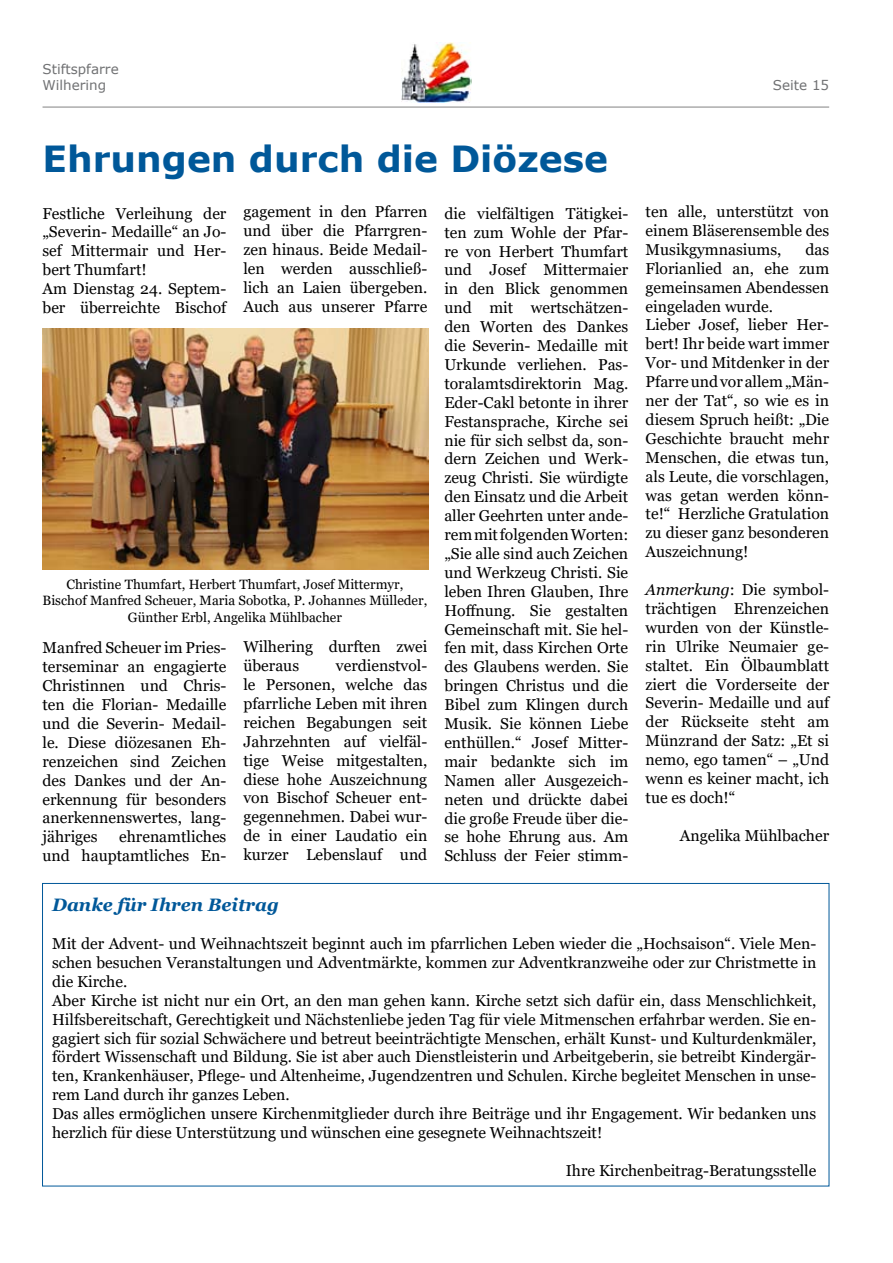
<style>
.page{position:relative;width:893px;height:1263px;background:#fff}
.page>*{position:absolute;margin:0;border:0;box-sizing:border-box;transform-origin:0 0}
.t1{font:700 36px "Verdana";color:#005899}
.t2{font:italic 700 18px "Georgia";color:#005899}
.t3{font:15.75px/18.9px "Georgia";color:#000;text-align:justify}
.t4{font:13.5px/16.2px "Georgia";color:#000;text-align:center}
.t5{font:13.5px/16.2px "Verdana";color:#707173}
.s1{font-style:italic}
</style>
<div class="page">
<hr style="left:43px;top:107px;width:786px;height:1px;background:#000">
<img style="left:402px;top:43px;width:69px;height:60px">
<img style="left:43px;top:328px;width:385px;height:242px">
<p class="t5" style="left:43px;top:61px;width:78px">Stiftspfarre<br>Wilhering</p>
<p class="t5" style="left:773px;top:77px;width:58px">Seite 15</p>
<h1 class="t1" style="left:43px;top:134px;width:567px">Ehrungen durch die Diözese</h1>
<p class="t3" style="left:243px;top:203px;width:185px">gagement in den Pfarren und über die Pfarrgren&shy;zen hinaus. Beide Medail&shy;len werden ausschließ&shy;lich an Laien übergeben.<br>Auch aus unserer Pfarre</p>
<p class="t3" style="left:444px;top:204px;width:185px">die vielfältigen Tätigkei&shy;ten zum Wohle der Pfar&shy;re von Herbert Thumfart und Josef Mittermaier in den Blick genommen und mit wertschätzen&shy;den Worten des Dankes die Severin- Medaille mit Urkunde verliehen. Pas&shy;toralamtsdirektorin Mag.<br>Eder-Cakl betonte in ihrer Festansprache, Kirche sei nie für sich selbst da, son&shy;dern Zeichen und Werk&shy;zeug Christi. Sie würdigte den Einsatz und die Arbeit aller Geehrten unter ande&shy;rem mit folgenden Worten: „Sie alle sind auch Zeichen und Werkzeug Christi. Sie leben Ihren Glauben, Ihre Hoffnung. Sie gestalten Gemeinschaft mit. Sie hel&shy;fen mit, dass Kirchen Orte des Glaubens werden. Sie bringen Christus und die Bibel zum Klingen durch Musik. Sie können Liebe enthüllen.“ Josef Mitter&shy;mair bedankte sich im Namen aller Ausgezeich&shy;neten und drückte dabei die große Freude über die&shy;se hohe Ehrung aus. Am Schluss der Feier stimm-</p>
<p class="t3" style="left:646px;top:202px;width:185px">ten alle, unterstützt von einem Bläserensemble des Musikgymnasiums,</p>
<p class="t3" style="left:43px;top:204px;width:185px;text-align:left">Festliche Verleihung der „Severin- Medaille“ an Jo&shy;sef Mittermair und Her&shy;bert Thumfart!<br>Am Dienstag 24. Septem&shy;ber überreichte Bischof</p>
<p class="t3" style="left:646px;top:240px;width:185px;text-align:left;text-indent:160px">das<br>Florianlied an, ehe zum gemeinsamen Abendessen eingeladen wurde.<br>Lieber Josef, lieber Her&shy;bert! Ihr beide wart immer<br>Vor- und Mitdenker in der<br>Pfarre und vor allem „Män&shy;ner der Tat“, so wie es in diesem Spruch heißt: „Die<br>Geschichte braucht mehr<br>Menschen, die etwas tun, als Leute, die vorschlagen, was getan werden könn&shy;te!“ Herzliche Gratulation zu dieser ganz besonderen<br>Auszeichnung!</p>
<p class="t3" style="left:646px;top:580px;width:185px"><span class="s1">Anmerkung</span>: Die symbol&shy;trächtigen Ehrenzeichen wurden von der Künstle&shy;rin Ulrike Neumaier ge&shy;staltet. Ein Ölbaumblatt ziert die Vorderseite der Severin- Medaille und auf der Rückseite steht am Münzrand der Satz: „Et si nemo, ego tamen“ – „Und wenn es keiner macht, ich tue es doch!“</p>
<p class="t3" style="left:680px;top:826px;width:151px">Angelika Mühlbacher</p>
<p class="t4" style="left:43px;top:577px;width:386px">Christine Thumfart, Herbert Thumfart, Josef Mittermyr,<br>Bischof Manfred Scheuer, Maria Sobotka, P. Johannes Mülleder,<br>Günther Erbl, Angelika Mühlbacher</p>
<p class="t3" style="left:243px;top:638px;width:185px">Wilhering durften zwei überaus</p>
<p class="t3" style="left:43px;top:639px;width:185px">Manfred Scheuer im Pries&shy;terseminar an engagierte Christinnen und Chris&shy;ten die Florian- Medaille und die Severin- Medail&shy;le. Diese diözesanen Eh&shy;renzeichen sind Zeichen des Dankes und der An&shy;erkennung für besonders anerkennenswertes, lang&shy;jähriges</p>
<p class="t3" style="left:243px;top:656px;width:185px;text-indent:92px">verdienstvol&shy;le Personen, welche das pfarrliche Leben mit ihren reichen Begabungen seit Jahrzehnten auf vielfäl&shy;tige Weise mitgestalten, diese hohe Auszeichnung von Bischof Scheuer ent&shy;gegennehmen. Dabei wur&shy;de in einer Laudatio ein kurzer Lebenslauf und</p>
<p class="t3" style="left:43px;top:828px;width:185px;text-align:right">ehrenamtliches<br>und hauptamtliches En-</p>
<p class="t2" style="left:52px;top:893px;width:228px">Danke für Ihren Beitrag</p>
<p class="t3" style="left:52px;top:934px;width:766px;text-align:left">Mit der Advent- und Weihnachtszeit beginnt auch im pfarrlichen Leben wieder die „Hochsaison“. Viele Men&shy;schen besuchen Veranstaltungen und Adventmärkte, kommen zur Adventkranzweihe oder zur Christmette in die Kirche.<br>Aber Kirche ist nicht nur ein Ort, an den man gehen kann. Kirche setzt sich dafür ein, dass Menschlichkeit, Hilfsbereitschaft, Gerechtigkeit und Nächstenliebe jeden Tag für viele Mitmenschen erfahrbar werden. Sie en&shy;gagiert sich für sozial Schwächere und betreut beeinträchtigte Menschen, erhält Kunst- und Kulturdenkmäler, fördert Wissenschaft und Bildung. Sie ist aber auch Dienstleisterin und Arbeitgeberin, sie betreibt Kindergär&shy;ten, Krankenhäuser, Pflege- und Altenheime, Jugendzentren und Schulen. Kirche begleitet Menschen in unse&shy;rem Land durch ihr ganzes Leben.<br>Das alles ermöglichen unsere Kirchenmitglieder durch ihre Beiträge und ihr Engagement. Wir bedanken uns herzlich für diese Unterstützung und wünschen eine gesegnete Weihnachtszeit!</p>
<p class="t3" style="left:566px;top:1161px;width:252px">Ihre Kirchenbeitrag-Beratungsstelle</p>
</div>
